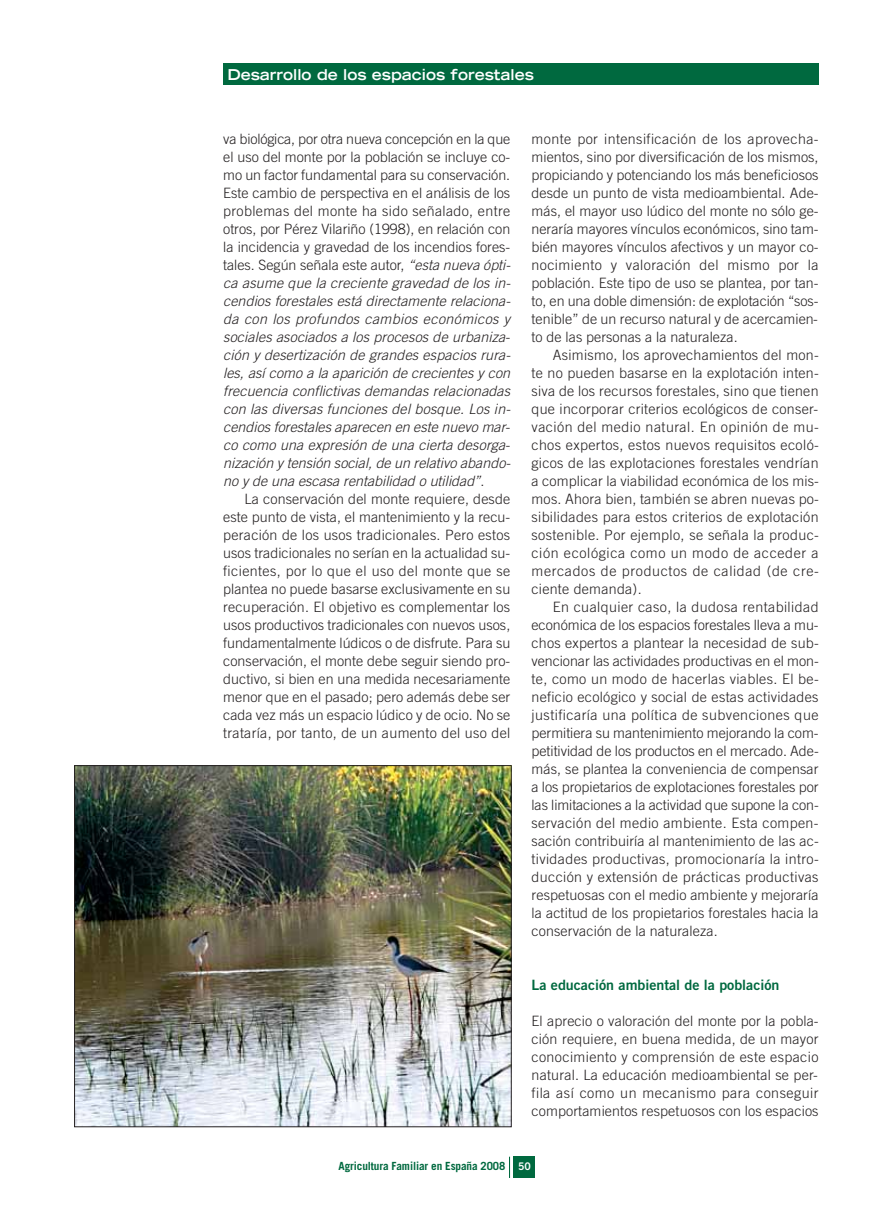
<style>
.page{position:relative;width:893px;height:1212px;background:#fff}
.page>*{position:absolute;margin:0;border:0;box-sizing:border-box;transform-origin:0 0}
.t1{font:700 expanded 15px "Trade Gothic LH";color:#fff}
.t2{font:300 14.25px/18px "Trade Gothic";letter-spacing:.01em;color:#231f20;text-align:justify}
.t3{font:italic 300 14.25px "Trade Gothic";letter-spacing:.01em;color:#231f20}
.t4{font:300 14.25px "Trade Gothic";letter-spacing:.03em;color:#231f20}
.t5{font:300 14.25px "Trade Gothic";letter-spacing:.035em;color:#231f20}
.t6{font:300 14.25px "Trade Gothic";letter-spacing:.045em;color:#231f20}
.t7{font:300 14.25px "Trade Gothic";letter-spacing:-.01em;color:#231f20}
.t8{font:italic 300 14.25px "Trade Gothic";letter-spacing:.03em;color:#231f20}
.t9{font:14.25px "Trade Gothic Bold Two";color:#00693f}
.t10{font:700 11.25px "Trade Gothic";letter-spacing:-.01em;color:#00693f}
.s1{font-style:italic}
.s2{font-style:normal}
.s3{font-family:"Trade Gothic Bold Two";font-weight:400;font-size:10.5px;color:#fff}
</style>
<div class="page">
<div style="left:223px;top:64px;width:596px;height:21px;background:#00693f"></div>
<div style="left:514px;top:1157px;width:21px;height:21px;background:#00693f"></div>
<svg style="left:509px;top:1157px;width:1px;height:21px"></svg>
<img style="left:76px;top:767px;width:433px;height:358px">
<div style="left:74px;top:765px;width:437px;height:362px;border:1px solid #231f20"></div>
<p class="t1" style="left:227px;top:69px;width:308px">Desarrollo de los espacios forestales</p>
<p class="t7" style="left:223px;top:134px;width:289px">va biológica, por otra nueva concepción en la que</p>
<p class="t2" style="left:223px;top:149px;width:289px">el uso del monte por la población se incluye co-</p>
<p class="t2" style="left:223px;top:167px;width:289px">mo un factor fundamental para su conservación.</p>
<p class="t2" style="left:223px;top:185px;width:289px">Este cambio de perspectiva en el análisis de los</p>
<p class="t2" style="left:223px;top:203px;width:289px">problemas del monte ha sido señalado, entre</p>
<p class="t2" style="left:223px;top:221px;width:289px">otros, por Pérez Vilariño (1998), en relación con</p>
<p class="t2" style="left:223px;top:239px;width:289px">la incidencia y gravedad de los incendios fores-</p>
<p class="t2" style="left:223px;top:257px;width:289px">tales. Según señala este autor, <span class="s1">“esta nueva ópti-</span></p>
<p class="t3" style="left:223px;top:278px;width:289px">ca asume que la creciente gravedad de los in-</p>
<p class="t3" style="left:223px;top:296px;width:289px">cendios forestales está directamente relaciona-</p>
<p class="t8" style="left:223px;top:314px;width:288px">da con los profundos cambios económicos y</p>
<p class="t3" style="left:223px;top:332px;width:288px">sociales asociados a los procesos de urbaniza-</p>
<p class="t3" style="left:223px;top:350px;width:289px">ción y desertización de grandes espacios rura-</p>
<p class="t3" style="left:223px;top:368px;width:288px">les, así como a la aparición de crecientes y con</p>
<p class="t3" style="left:223px;top:386px;width:288px">frecuencia conflictivas demandas relacionadas</p>
<p class="t3" style="left:223px;top:404px;width:289px">con las diversas funciones del bosque. Los in-</p>
<p class="t3" style="left:223px;top:422px;width:288px">cendios forestales aparecen en este nuevo mar-</p>
<p class="t3" style="left:223px;top:440px;width:288px">co como una expresión de una cierta desorga-</p>
<p class="t3" style="left:223px;top:458px;width:289px">nización y tensión social, de un relativo abando-</p>
<p class="t3" style="left:223px;top:476px;width:263px">no y de una escasa rentabilidad o utilidad”<span class="s2">.</span></p>
<p class="t2" style="left:244px;top:491px;width:267px">La conservación del monte requiere, desde</p>
<p class="t2" style="left:223px;top:509px;width:289px">este punto de vista, el mantenimiento y la recu-</p>
<p class="t2" style="left:223px;top:527px;width:289px">peración de los usos tradicionales. Pero estos</p>
<p class="t2" style="left:223px;top:545px;width:289px">usos tradicionales no serían en la actualidad su-</p>
<p class="t4" style="left:223px;top:566px;width:289px">ficientes, por lo que el uso del monte que se</p>
<p class="t2" style="left:223px;top:581px;width:288px">plantea no puede basarse exclusivamente en su</p>
<p class="t2" style="left:223px;top:599px;width:289px">recuperación. El objetivo es complementar los</p>
<p class="t2" style="left:223px;top:617px;width:289px">usos productivos tradicionales con nuevos usos,</p>
<p class="t2" style="left:223px;top:635px;width:289px">fundamentalmente lúdicos o de disfrute. Para su</p>
<p class="t2" style="left:223px;top:653px;width:289px">conservación, el monte debe seguir siendo pro-</p>
<p class="t2" style="left:223px;top:671px;width:288px">ductivo, si bien en una medida necesariamente</p>
<p class="t2" style="left:223px;top:689px;width:289px">menor que en el pasado; pero además debe ser</p>
<p class="t2" style="left:223px;top:707px;width:288px">cada vez más un espacio lúdico y de ocio. No se</p>
<p class="t2" style="left:223px;top:725px;width:289px">trataría, por tanto, de un aumento del uso del</p>
<p class="t4" style="left:531px;top:134px;width:289px">monte por intensificación de los aprovecha-</p>
<p class="t2" style="left:531px;top:149px;width:289px">mientos, sino por diversificación de los mismos,</p>
<p class="t2" style="left:531px;top:167px;width:289px">propiciando y potenciando los más beneficiosos</p>
<p class="t2" style="left:531px;top:185px;width:289px">desde un punto de vista medioambiental. Ade-</p>
<p class="t2" style="left:531px;top:203px;width:289px">más, el mayor uso lúdico del monte no sólo ge-</p>
<p class="t2" style="left:531px;top:221px;width:289px">neraría mayores vínculos económicos, sino tam-</p>
<p class="t2" style="left:531px;top:239px;width:289px">bién mayores vínculos afectivos y un mayor co-</p>
<p class="t4" style="left:531px;top:260px;width:289px">nocimiento y valoración del mismo por la</p>
<p class="t2" style="left:531px;top:275px;width:289px">población. Este tipo de uso se plantea, por tan-</p>
<p class="t2" style="left:531px;top:293px;width:289px">to, en una doble dimensión: de explotación “sos-</p>
<p class="t2" style="left:531px;top:311px;width:288px">tenible” de un recurso natural y de acercamien-</p>
<p class="t2" style="left:531px;top:329px;width:208px">to de las personas a la naturaleza.</p>
<p class="t2" style="left:553px;top:347px;width:268px">Asimismo, los aprovechamientos del mon-</p>
<p class="t2" style="left:531px;top:365px;width:289px">te no pueden basarse en la explotación inten-</p>
<p class="t2" style="left:531px;top:383px;width:289px">siva de los recursos forestales, sino que tienen</p>
<p class="t2" style="left:531px;top:401px;width:288px">que incorporar criterios ecológicos de conser-</p>
<p class="t5" style="left:531px;top:422px;width:289px">vación del medio natural. En opinión de mu-</p>
<p class="t2" style="left:531px;top:437px;width:289px">chos expertos, estos nuevos requisitos ecoló-</p>
<p class="t2" style="left:531px;top:455px;width:289px">gicos de las explotaciones forestales vendrían</p>
<p class="t2" style="left:531px;top:473px;width:289px">a complicar la viabilidad económica de los mis-</p>
<p class="t2" style="left:531px;top:491px;width:289px">mos. Ahora bien, también se abren nuevas po-</p>
<p class="t2" style="left:531px;top:509px;width:289px">sibilidades para estos criterios de explotación</p>
<p class="t2" style="left:531px;top:527px;width:289px">sostenible. Por ejemplo, se señala la produc-</p>
<p class="t6" style="left:531px;top:548px;width:289px">ción ecológica como un modo de acceder a</p>
<p class="t6" style="left:531px;top:566px;width:289px">mercados de productos de calidad (de cre-</p>
<p class="t2" style="left:531px;top:581px;width:112px">ciente demanda).</p>
<p class="t4" style="left:553px;top:602px;width:267px">En cualquier caso, la dudosa rentabilidad</p>
<p class="t2" style="left:531px;top:617px;width:289px">económica de los espacios forestales lleva a mu-</p>
<p class="t2" style="left:531px;top:635px;width:289px">chos expertos a plantear la necesidad de sub-</p>
<p class="t2" style="left:531px;top:653px;width:289px">vencionar las actividades productivas en el mon-</p>
<p class="t2" style="left:531px;top:671px;width:289px">te, como un modo de hacerlas viables. El be-</p>
<p class="t2" style="left:531px;top:689px;width:289px">neficio ecológico y social de estas actividades</p>
<p class="t5" style="left:531px;top:710px;width:288px">justificaría una política de subvenciones que</p>
<p class="t2" style="left:531px;top:725px;width:289px">permitiera su mantenimiento mejorando la com-</p>
<p class="t2" style="left:531px;top:743px;width:289px">petitividad de los productos en el mercado. Ade-</p>
<p class="t2" style="left:531px;top:761px;width:289px">más, se plantea la conveniencia de compensar</p>
<p class="t2" style="left:531px;top:779px;width:289px">a los propietarios de explotaciones forestales por</p>
<p class="t2" style="left:531px;top:797px;width:289px">las limitaciones a la actividad que supone la con-</p>
<p class="t2" style="left:531px;top:815px;width:289px">servación del medio ambiente. Esta compen-</p>
<p class="t2" style="left:531px;top:833px;width:289px">sación contribuiría al mantenimiento de las ac-</p>
<p class="t2" style="left:531px;top:851px;width:289px">tividades productivas, promocionaría la intro-</p>
<p class="t2" style="left:531px;top:869px;width:288px">ducción y extensión de prácticas productivas</p>
<p class="t2" style="left:531px;top:887px;width:289px">respetuosas con el medio ambiente y mejoraría</p>
<p class="t2" style="left:531px;top:905px;width:288px">la actitud de los propietarios forestales hacia la</p>
<p class="t2" style="left:531px;top:923px;width:188px">conservación de la naturaleza.</p>
<p class="t9" style="left:531px;top:980px;width:249px">La educación ambiental de la población</p>
<p class="t2" style="left:532px;top:1013px;width:289px">El aprecio o valoración del monte por la pobla&shy;ción requiere, en buena medida, de un mayor conocimiento y comprensión de este espacio natural. La educación medioambiental se per&shy;fila así como un mecanismo para conseguir comportamientos respetuosos con los espacios</p>
<p class="t10" style="left:339px;top:1162px;width:194px">Agricultura Familiar en España 2008 <span class="s3">50</span></p>
</div>
